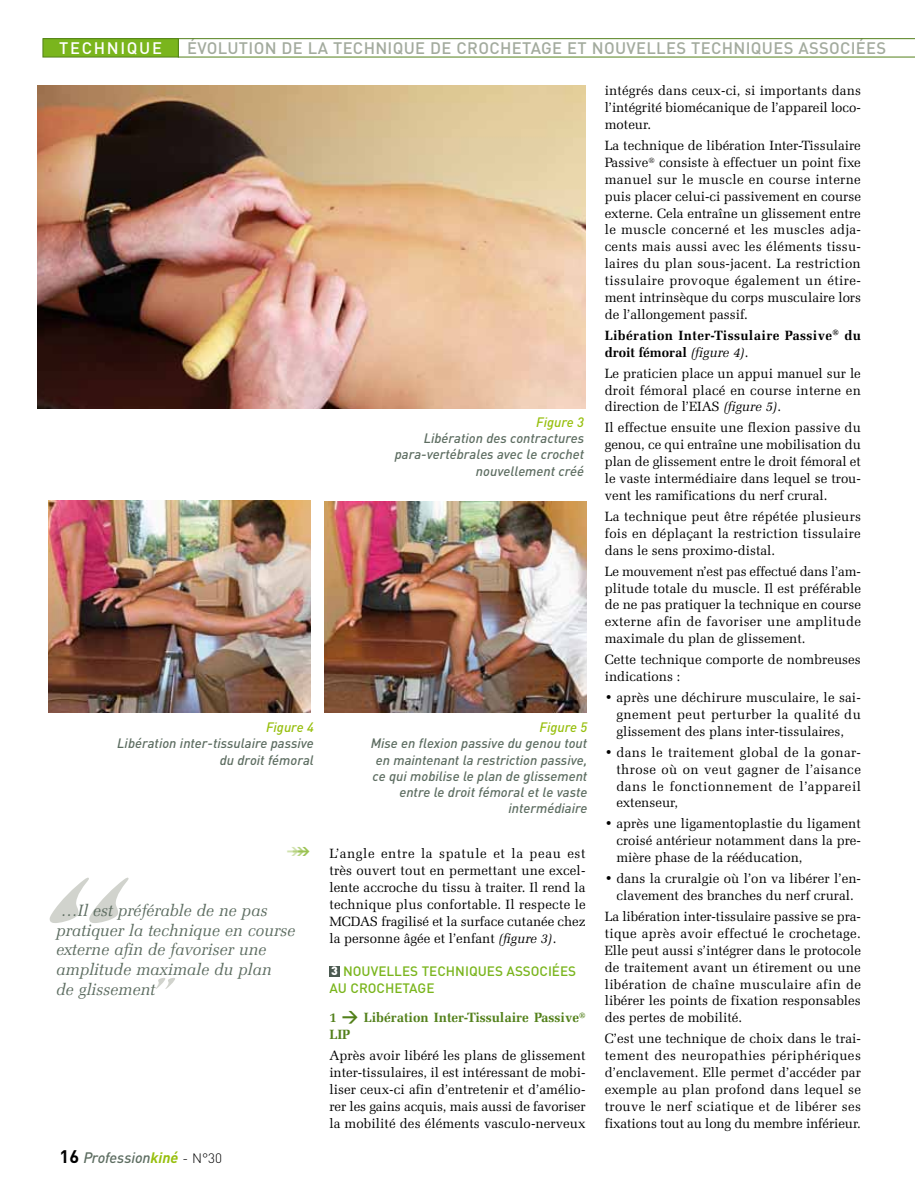
<style>
.page{position:relative;width:915px;height:1191px;background:#fff}
.page>*{position:absolute;margin:0;border:0;box-sizing:border-box;transform-origin:0 0}
.t1{font:italic 16.5px/19.8px "Zapf Elliptical 711 BT";color:#5d6d61}
.t2{font:500 16.5px "DIN";letter-spacing:.02em;color:#a3ab9e}
.t3{font:500 16.5px "DIN";letter-spacing:.1em;color:#fff}
.t4{font:italic 500 15px "DIN";letter-spacing:-.01em;color:#5d6d61}
.t5{font:13.5px/16.8px "Zapf Elliptical 711 BT";color:#000;text-align:justify}
.t6{font:italic 500 13.5px/16.2px "DIN";color:#5d6d61;text-align:right}
.t7{font:700 13.5px/17px "Zapf Elliptical 711 BT";letter-spacing:.03em;color:#000}
.t8{font:500 13.5px/16.6px "DIN";color:#7ab51d}
.t9{font:700 13.5px/16.6px "Zapf Elliptical 711 BT";color:#52801a}
.t10{font:italic 500 13.5px "DIN";color:#97bf0d}
.t11{font:900 12px "DIN";color:#d1e2af}
.s1{color:#b7d382}
.s2{color:#9bc353}
.s3{font-weight:700;font-style:normal;font-size:18px;color:#000}
.s4{font-weight:700;color:#97bf0d}
.s5{font-weight:300;font-style:normal;font-size:13.5px;color:#000}
.s6{font-style:italic}
.s7{font-weight:900;font-size:12px;color:#fff}
.s8{font-family:"DIN";font-size:16.5px}
.s9{font-weight:400;font-style:italic}
.s10{font-weight:400}
</style>
<div class="page">
<svg style="left:179px;top:38px;width:735px;height:19px"></svg>
<div style="left:43px;top:39px;width:135px;height:18px;background:#7ab51d"></div>
<div style="left:43px;top:38px;width:136px;height:19px;border:1px solid #52801a"></div>
<div style="left:329px;top:966px;width:10px;height:10px;background:#4b5950"></div>
<img style="left:37px;top:85px;width:548px;height:323px">
<img style="left:48px;top:500px;width:262px;height:212px">
<img style="left:324px;top:501px;width:262px;height:211px">
<svg style="left:50px;top:877px;width:79px;height:46px"></svg>
<svg style="left:155px;top:977px;width:20px;height:12px"></svg>
<p class="t3" style="left:59px;top:37px;width:104px">TECHNIQUE</p>
<p class="t2" style="left:187px;top:37px;width:700px">ÉVOLUTION DE LA TECHNIQUE DE CROCHETAGE ET NOUVELLES TECHNIQUES ASSOCIÉES</p>
<p class="t10" style="left:536px;top:413px;width:49px">Figure 3</p>
<p class="t6" style="left:395px;top:430px;width:191px">Libération des contractures para-vertébrales avec le crochet nouvellement créé</p>
<p class="t10" style="left:266px;top:718px;width:49px">Figure 4</p>
<p class="t6" style="left:117px;top:735px;width:198px">Libération inter-tissulaire passive du droit fémoral</p>
<p class="t11" style="left:287px;top:843px;width:25px">&gt;<span class="s1">&gt;</span><span class="s2">&gt;</span></p>
<p class="t1" style="left:56px;top:900px;width:240px;text-indent:5px">…Il est préférable de ne pas pratiquer la technique en course externe afin de favoriser une amplitude maximale du plan<br>de glissement</p>
<p class="t4" style="left:60px;top:1148px;width:164px"><span class="s3">16</span> Profession<span class="s4">kiné</span> <span class="s5">- N°30</span></p>
<p class="t10" style="left:539px;top:718px;width:49px">Figure 5</p>
<p class="t6" style="left:370px;top:735px;width:218px">Mise en flexion passive du genou tout en maintenant la restriction passive, ce qui mobilise le plan de glissement entre le droit fémoral et le vaste intermédiaire</p>
<p class="t5" style="left:329px;top:844px;width:258px">L’angle entre la spatule et la peau est très ouvert tout en permettant une excel&shy;lente accroche du tissu à traiter. Il rend la technique plus confortable. Il respecte le MCDAS fragilisé et la surface cutanée chez la personne âgée et l’enfant <span class="s6">(figure 3)</span>.</p>
<p class="t8" style="left:329px;top:962px;width:248px"><span class="s7">3</span> NOUVELLES TECHNIQUES ASSOCIÉES<br>AU CROCHETAGE</p>
<p class="t9" style="left:329px;top:1009px;width:257px">1 <span class="s8">&gt;</span> Libération Inter-Tissulaire Passive<sup>®<br></sup>LIP</p>
<p class="t5" style="left:329px;top:1046px;width:258px">Après avoir libéré les plans de glissement inter-tissulaires, il est intéressant de mobi&shy;liser ceux-ci afin d’entretenir et d’amélio&shy;rer les gains acquis, mais aussi de favoriser la mobilité des éléments vasculo-nerveux</p>
<p class="t5" style="left:604px;top:82px;width:257px">intégrés dans ceux-ci, si importants dans l’intégrité biomécanique de l’appareil loco&shy;moteur.</p>
<p class="t5" style="left:604px;top:137px;width:258px">La technique de libération Inter-Tissulaire Passive<sup>®</sup> consiste à effectuer un point fixe manuel sur le muscle en course interne puis placer celui-ci passivement en course externe. Cela entraîne un glissement entre le muscle concerné et les muscles adja&shy;cents mais aussi avec les éléments tissu&shy;laires du plan sous-jacent. La restriction tissulaire provoque également un étire&shy;ment intrinsèque du corps musculaire lors de l’allongement passif.</p>
<p class="t7" style="left:604px;top:326px;width:257px">Libération Inter-Tissulaire Passive<sup>®</sup> du droit fémoral <span class="s9">(figure 4)</span><span class="s10">.</span></p>
<p class="t5" style="left:604px;top:364px;width:258px">Le praticien place un appui manuel sur le droit fémoral placé en course interne en direction de l’EIAS <span class="s6">(figure 5)</span>.</p>
<p class="t5" style="left:604px;top:419px;width:257px">Il effectue ensuite une flexion passive du genou, ce qui entraîne une mobilisation du plan de glissement entre le droit fémoral et le vaste intermédiaire dans lequel se trou&shy;vent les ramifications du nerf crural.</p>
<p class="t5" style="left:604px;top:508px;width:258px">La technique peut être répétée plusieurs fois en déplaçant la restriction tissulaire dans le sens proximo-distal.</p>
<p class="t5" style="left:604px;top:562px;width:258px">Le mouvement n’est pas effectué dans l’am&shy;plitude totale du muscle. Il est préférable de ne pas pratiquer la technique en course externe afin de favoriser une amplitude maximale du plan de glissement.</p>
<p class="t5" style="left:604px;top:651px;width:257px">Cette technique comporte de nombreuses indications :</p>
<p class="t5" style="left:616px;top:689px;width:246px;text-indent:-12px">• après une déchirure musculaire, le sai&shy;gnement peut perturber la qualité du glissement des plans inter-tissulaires,</p>
<p class="t5" style="left:616px;top:743px;width:246px;text-indent:-12px">• dans le traitement global de la gonar&shy;throse où on veut gagner de l’aisance dans le fonctionnement de l’appareil extenseur,</p>
<p class="t5" style="left:616px;top:815px;width:246px;text-indent:-12px">• après une ligamentoplastie du ligament croisé antérieur notamment dans la pre&shy;mière phase de la rééducation,</p>
<p class="t5" style="left:604px;top:870px;width:257px;text-align:center">• dans la cruralgie où l’on va libérer l’en&shy;clavement des branches du nerf crural.</p>
<p class="t5" style="left:604px;top:908px;width:258px">La libération inter-tissulaire passive se pra&shy;tique après avoir effectué le crochetage.<br>Elle peut aussi s’intégrer dans le protocole de traitement avant un étirement ou une libération de chaîne musculaire afin de libérer les points de fixation responsables des pertes de mobilité.</p>
<p class="t5" style="left:604px;top:1030px;width:258px">C’est une technique de choix dans le trai&shy;tement des neuropathies périphériques d’enclavement. Elle permet d’accéder par exemple au plan profond dans lequel se trouve le nerf sciatique et de libérer ses fixations tout au long du membre inférieur.</p>
</div>
